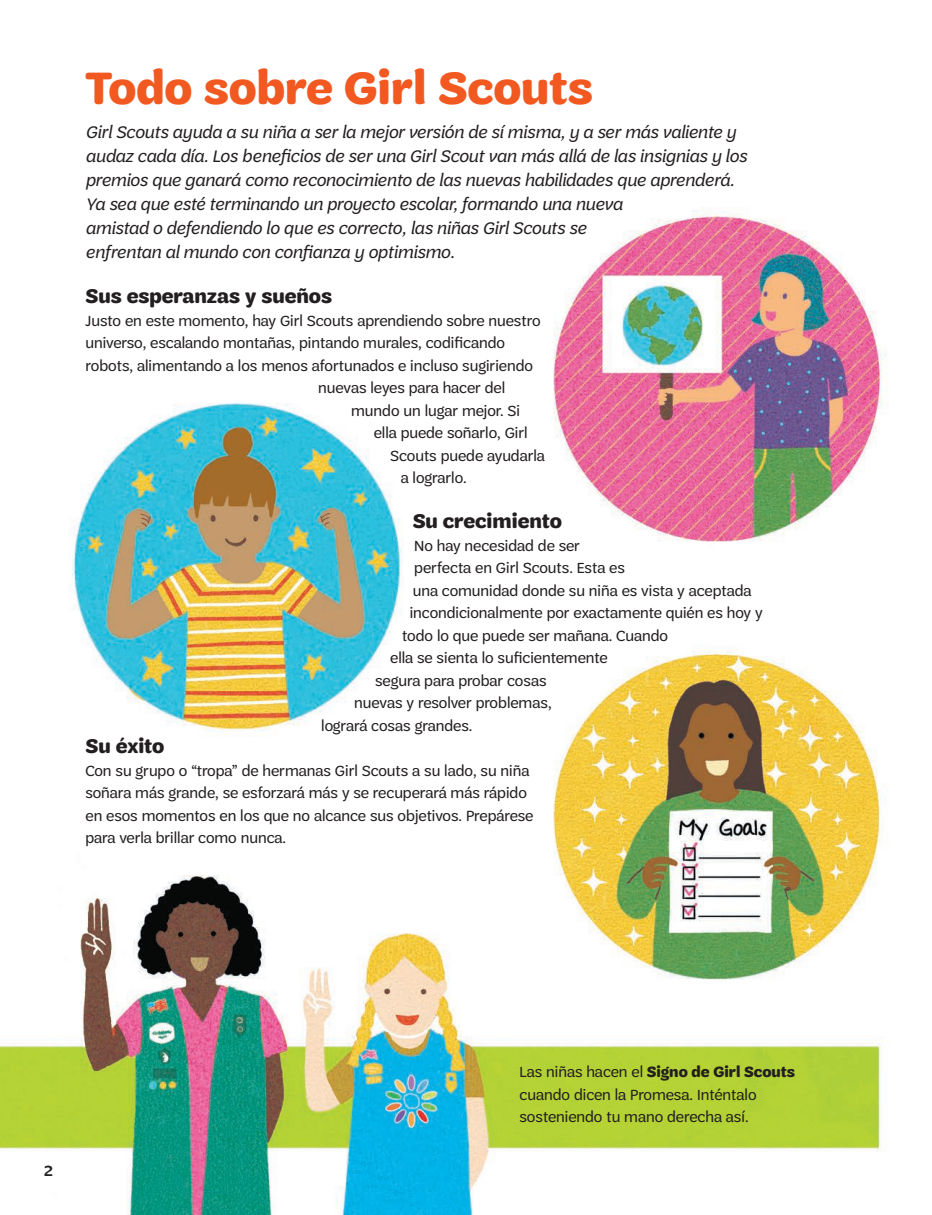
<style>
.page{position:relative;width:932px;height:1215px;background:#fff}
.page>*{position:absolute;margin:0;border:0;box-sizing:border-box;transform-origin:0 0}
.t1{font:700 48px "Trefoil Sans";color:#f15921}
.t2{font:700 21px "Trefoil Sans";color:#231f20}
.t3{font:italic 18px/24px "Trefoil Sans";color:#231f20}
.t4{font:15.75px/22.5px "Trefoil Sans";color:#231f20}
.t5{font:600 15.75px "Trefoil Sans";color:#231f20}
.s1{font-weight:700}
</style>
<div class="page">
<img style="left:0;top:210px;width:888px;height:1005px">
<h1 class="t1" style="left:86px;top:61px;width:509px">Todo sobre Girl Scouts</h1>
<p class="t3" style="left:86px;top:120px;width:663px">Girl Scouts ayuda a su niña a ser la mejor versión de sí misma, y a ser más valiente y audaz cada día. Los beneficios de ser una Girl Scout van más allá de las insignias y los premios que ganará como reconocimiento de las nuevas habilidades que aprenderá.<br>Ya sea que esté terminando un proyecto escolar, formando una nueva<br>amistad o defendiendo lo que es correcto, las niñas Girl Scouts se<br>enfrentan al mundo con confianza y optimismo.</p>
<h2 class="t2" style="left:86px;top:284px;width:248px">Sus esperanzas y sueños</h2>
<p class="t4" style="left:86px;top:309px;width:456px">Justo en este momento, hay Girl Scouts aprendiendo sobre nuestro</p>
<p class="t4" style="left:86px;top:332px;width:421px">universo, escalando montañas, pintando murales, codificando</p>
<p class="t4" style="left:86px;top:354px;width:449px">robots, alimentando a los menos afortunados e incluso sugiriendo</p>
<p class="t4" style="left:318px;top:377px;width:189px">nuevas leyes para hacer del</p>
<p class="t4" style="left:351px;top:399px;width:170px">mundo un lugar mejor. Si</p>
<p class="t4" style="left:374px;top:422px;width:155px">ella puede soñarlo, Girl</p>
<p class="t4" style="left:390px;top:444px;width:156px">Scouts puede ayudarla</p>
<p class="t4" style="left:401px;top:467px;width:68px">a lograrlo.</p>
<h2 class="t2" style="left:412px;top:509px;width:151px">Su crecimiento</h2>
<p class="t4" style="left:414px;top:534px;width:167px">No hay necesidad de ser</p>
<p class="t4" style="left:414px;top:557px;width:212px">perfecta en Girl Scouts. Esta es</p>
<p class="t4" style="left:413px;top:579px;width:340px">una comunidad donde su niña es vista y aceptada</p>
<p class="t4" style="left:410px;top:602px;width:354px">incondicionalmente por exactamente quién es hoy y</p>
<p class="t4" style="left:402px;top:624px;width:267px">todo lo que puede ser mañana. Cuando</p>
<p class="t4" style="left:390px;top:647px;width:219px">ella se sienta lo suficientemente</p>
<p class="t4" style="left:375px;top:669px;width:173px">segura para probar cosas</p>
<p class="t4" style="left:354px;top:692px;width:199px">nuevas y resolver problemas,</p>
<p class="t4" style="left:321px;top:714px;width:153px">logrará cosas grandes.</p>
<h2 class="t2" style="left:86px;top:734px;width:80px">Su éxito</h2>
<p class="t4" style="left:86px;top:759px;width:449px">Con su grupo o “tropa” de hermanas Girl Scouts a su lado, su niña soñara más grande, se esforzará más y se recuperará más rápido en esos momentos en los que no alcance sus objetivos. Prepárese para verla brillar como nunca.</p>
<p class="t5" style="left:44px;top:1162px;width:10px">2</p>
<p class="t4" style="left:519px;top:1061px;width:277px">Las niñas hacen el <span class="s1">Signo de Girl Scouts </span>cuando dicen la Promesa. Inténtalo sosteniendo tu mano derecha así.</p>
</div>
